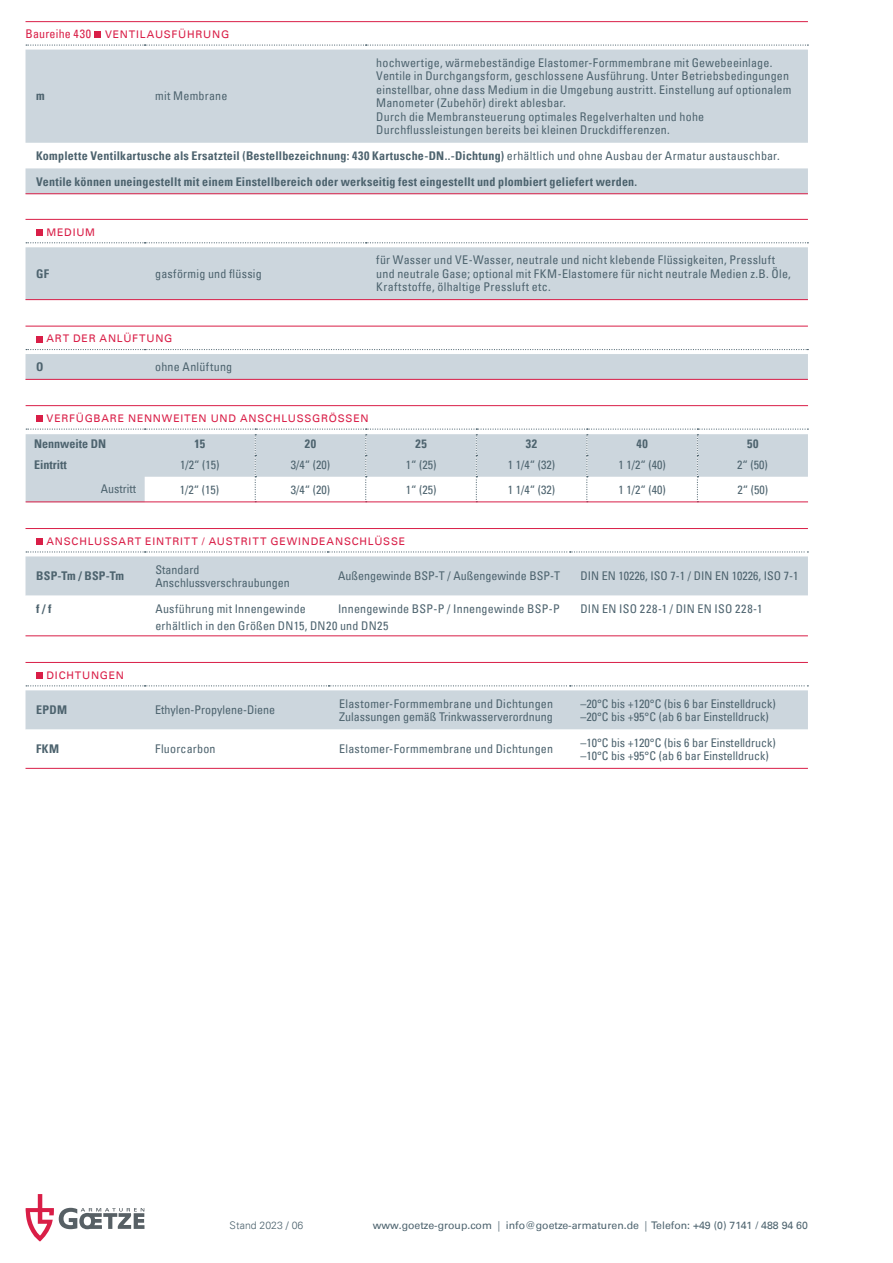
<style>
.page{position:relative;width:893px;height:1263px;background:#fff}
.page>*{position:absolute;margin:0;border:0;box-sizing:border-box;transform-origin:0 0}
.t1{font:condensed 12px/13.5px "Univers";letter-spacing:.015em;color:#4d636e}
.t2{font:700 condensed 12px/25.7px "Univers";letter-spacing:.02em;color:#4d636e}
.t3{font:700 condensed 12px "Univers";color:#4d636e}
.t4{font:condensed 12px "Univers";letter-spacing:.02em;color:#d91e47}
.t5{font:10.5px "Univers";letter-spacing:.075em;color:#d91e47}
.t6{font:10.5px "Univers";color:#4d636e}
.t7{font:300 10.5px "Univers";color:#4d636e}
.s1{font-weight:400}
.s2{font-weight:300}
</style>
<div class="page">
<svg style="left:26px;top:1194px;width:118px;height:47px"></svg>
<hr style="left:26px;top:662px;width:782px;height:1px;background:#d91e47">
<div style="left:36px;top:672px;width:7px;height:6px;background:#d91e47"></div>
<svg style="left:26px;top:685px;width:782px;height:83px"></svg>
<hr style="left:26px;top:768px;width:782px;height:1px;background:#d91e47">
<hr style="left:26px;top:528px;width:782px;height:1px;background:#d91e47">
<div style="left:36px;top:538px;width:7px;height:7px;background:#d91e47"></div>
<svg style="left:26px;top:551px;width:782px;height:45px;background:#d1dae0"></svg>
<hr style="left:26px;top:635px;width:782px;height:1px;background:#d91e47">
<hr style="left:26px;top:405px;width:782px;height:1px;background:#d91e47">
<div style="left:36px;top:415px;width:7px;height:7px;background:#d91e47"></div>
<svg style="left:26px;top:428px;width:782px;height:73px"></svg>
<hr style="left:26px;top:501px;width:782px;height:1px;background:#d91e47">
<hr style="left:26px;top:326px;width:782px;height:1px;background:#d91e47">
<div style="left:36px;top:336px;width:7px;height:6px;background:#d91e47"></div>
<svg style="left:26px;top:349px;width:782px;height:30px;background:#d2d9e0"></svg>
<hr style="left:26px;top:379px;width:782px;height:1px;background:#d91e47">
<hr style="left:26px;top:219px;width:782px;height:1px;background:#d91e47">
<div style="left:36px;top:229px;width:7px;height:6px;background:#d91e47"></div>
<svg style="left:26px;top:242px;width:782px;height:57px;background:#cfd8df"></svg>
<hr style="left:26px;top:299px;width:782px;height:1px;background:#d91e47">
<hr style="left:26px;top:21px;width:782px;height:1px;background:#d91e47">
<div style="left:95px;top:31px;width:6px;height:7px;background:#d91e47"></div>
<svg style="left:26px;top:50px;width:782px;height:143px;fill:#ccd6dd"></svg>
<svg style="left:26px;top:45px;width:782px;height:1px"></svg>
<hr style="left:26px;top:193px;width:782px;height:1px;background:#d91e47">
<p class="t4" style="left:26px;top:26px;width:67px">Baureihe 430</p>
<p class="t5" style="left:105px;top:28px;width:126px">VENTILAUSFÜHRUNG</p>
<p class="t1" style="left:376px;top:56px;width:417px">hochwertige, wärmebeständige Elastomer-Formmembrane mit Gewebeeinlage.<br>Ventile in Durchgangsform, geschlossene Ausführung. Unter Betriebsbedingungen einstellbar, ohne dass Medium in die Umgebung austritt. Einstellung auf optionalem Manometer (Zubehör) direkt ablesbar.<br>Durch die Membransteuerung optimales Regelverhalten und hohe Durchflussleistungen bereits bei kleinen Druckdifferenzen.</p>
<p class="t2" style="left:36px;top:143px;width:745px">Komplette Ventilkartusche als Ersatzteil (Bestellbezeichnung: 430 Kartusche-DN..-Dichtung) <span class="s1">erhältlich und ohne Ausbau der Armatur austauschbar.<br></span>Ventile können uneingestellt mit einem Einstellbereich oder werkseitig fest eingestellt und plombiert geliefert werden.</p>
<p class="t2" style="left:36px;top:83px;width:10px">m</p>
<p class="t1" style="left:155px;top:89px;width:74px">mit Membrane</p>
<p class="t5" style="left:46px;top:226px;width:50px">MEDIUM</p>
<p class="t2" style="left:36px;top:261px;width:14px">GF</p>
<p class="t1" style="left:155px;top:267px;width:108px">gasförmig und flüssig</p>
<p class="t5" style="left:46px;top:332px;width:127px">ART DER ANLÜFTUNG</p>
<p class="t2" style="left:36px;top:354px;width:9px">O</p>
<p class="t1" style="left:155px;top:360px;width:79px">ohne Anlüftung</p>
<p class="t1" style="left:376px;top:253px;width:416px">für Wasser und VE-Wasser, neutrale und nicht klebende Flüssigkeiten, Pressluft und neutrale Gase; optional mit FKM-Elastomere für nicht neutrale Medien z.B. Öle,<br>Kraftstoffe, ölhaltige Pressluft etc.</p>
<p class="t5" style="left:47px;top:412px;width:323px">VERFÜGBARE NENNWEITEN UND ANSCHLUSSGRÖSSEN</p>
<p class="t3" style="left:34px;top:436px;width:74px">Nennweite DN</p>
<p class="t2" style="left:195px;top:431px;width:12px">15</p>
<p class="t2" style="left:305px;top:431px;width:13px">20</p>
<p class="t2" style="left:415px;top:431px;width:13px">25</p>
<p class="t2" style="left:526px;top:431px;width:13px">32</p>
<p class="t2" style="left:636px;top:431px;width:13px">40</p>
<p class="t2" style="left:747px;top:431px;width:13px">50</p>
<p class="t3" style="left:34px;top:458px;width:34px">Eintritt</p>
<p class="t1" style="left:180px;top:458px;width:41px">1/2“ (15)</p>
<p class="t1" style="left:291px;top:458px;width:41px">3/4“ (20)</p>
<p class="t1" style="left:406px;top:458px;width:32px">1“ (25)</p>
<p class="t1" style="left:508px;top:458px;width:49px">1 1/4“ (32)</p>
<p class="t1" style="left:618px;top:458px;width:49px">1 1/2“ (40)</p>
<p class="t1" style="left:737px;top:458px;width:32px">2“ (50)</p>
<p class="t1" style="left:101px;top:482px;width:37px">Austritt</p>
<p class="t1" style="left:180px;top:483px;width:41px">1/2“ (15)</p>
<p class="t1" style="left:291px;top:483px;width:41px">3/4“ (20)</p>
<p class="t1" style="left:406px;top:483px;width:32px">1“ (25)</p>
<p class="t1" style="left:508px;top:483px;width:49px">1 1/4“ (32)</p>
<p class="t1" style="left:618px;top:483px;width:49px">1 1/2“ (40)</p>
<p class="t1" style="left:738px;top:483px;width:32px">2“ (50)</p>
<p class="t5" style="left:46px;top:535px;width:360px">ANSCHLUSSART EINTRITT / AUSTRITT GEWINDEANSCHLÜSSE</p>
<p class="t2" style="left:36px;top:563px;width:89px">BSP-Tm / BSP-Tm</p>
<p class="t1" style="left:155px;top:562px;width:136px">Standard<br>Anschlussverschraubungen</p>
<p class="t1" style="left:338px;top:569px;width:223px">Außengewinde BSP-T / Außengewinde BSP-T</p>
<p class="t1" style="left:580px;top:569px;width:219px">DIN EN 10226, ISO 7-1 / DIN EN 10226, ISO 7-1</p>
<p class="t2" style="left:36px;top:596px;width:17px">f / f</p>
<p class="t1" style="left:155px;top:602px;width:152px">Ausführung mit Innengewinde</p>
<p class="t1" style="left:338px;top:602px;width:223px">Innengewinde BSP-P / Innengewinde BSP-P</p>
<p class="t1" style="left:580px;top:602px;width:183px">DIN EN ISO 228-1 / DIN EN ISO 228-1</p>
<p class="t1" style="left:155px;top:619px;width:235px">erhältlich in den Größen DN15, DN20 und DN25</p>
<p class="t5" style="left:46px;top:669px;width:79px">DICHTUNGEN</p>
<p class="t2" style="left:36px;top:697px;width:32px">EPDM</p>
<p class="t1" style="left:155px;top:703px;width:121px">Ethylen-Propylene-Diene</p>
<p class="t1" style="left:339px;top:696px;width:215px">Elastomer-Formmembrane und Dichtungen<br>Zulassungen gemäß Trinkwasserverordnung</p>
<p class="t1" style="left:580px;top:696px;width:197px">–20°C bis +120°C (bis 6 bar Einstelldruck) –20°C bis +95°C (ab 6 bar Einstelldruck)</p>
<p class="t2" style="left:36px;top:736px;width:25px">FKM</p>
<p class="t1" style="left:155px;top:742px;width:62px">Fluorcarbon</p>
<p class="t1" style="left:339px;top:742px;width:215px">Elastomer-Formmembrane und Dichtungen</p>
<p class="t1" style="left:580px;top:735px;width:197px">–10°C bis +120°C (bis 6 bar Einstelldruck) –10°C bis +95°C (ab 6 bar Einstelldruck)</p>
<p class="t7" style="left:230px;top:1219px;width:75px">Stand 2023 / 06</p>
<p class="t6" style="left:373px;top:1219px;width:437px">www.goetze-group.com <span class="s2">|</span> info@goetze-armaturen.de <span class="s2">|</span> Telefon: +49 (0) 7141 / 488 94 60</p>
</div>
